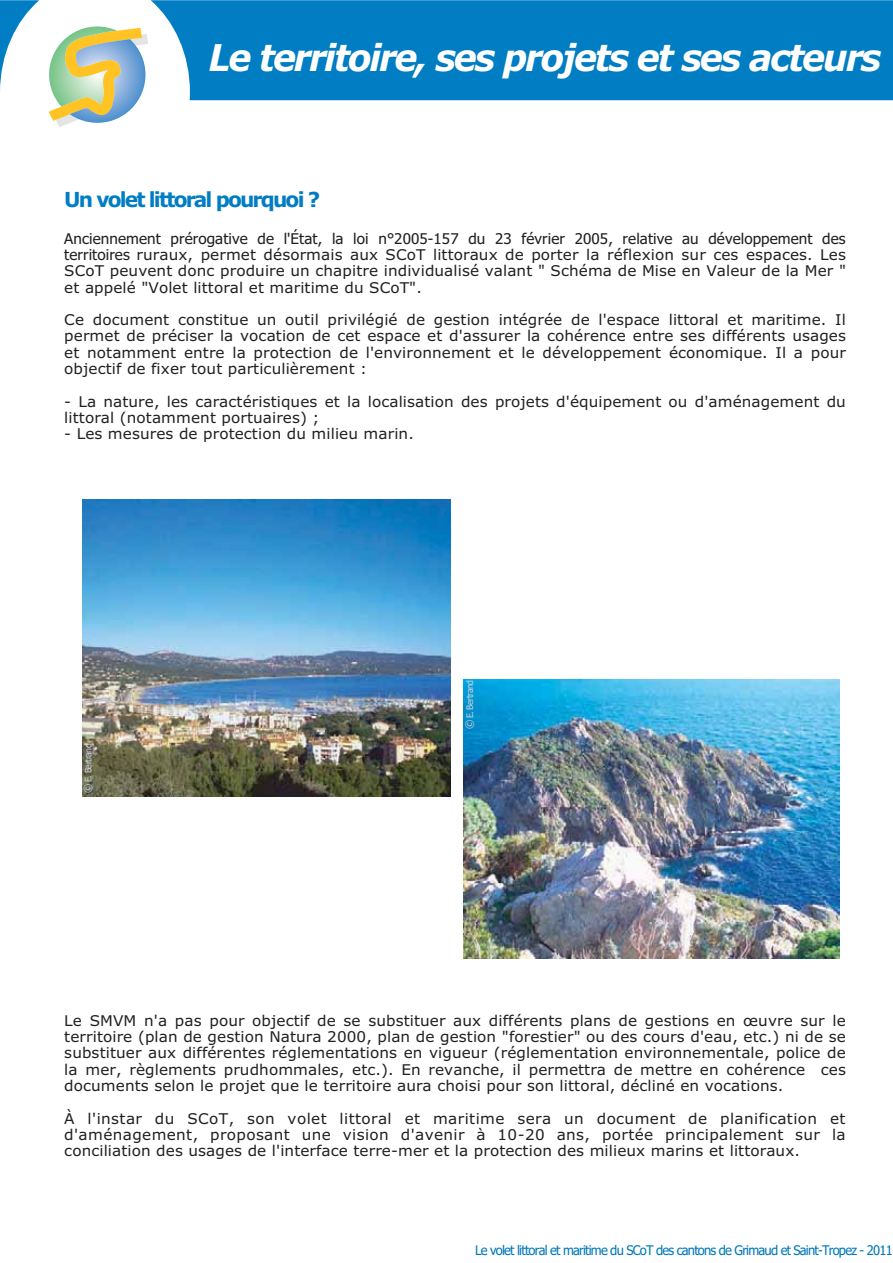
<style>
.page{position:relative;width:893px;height:1263px;background:#fff}
.page>*{position:absolute;margin:0;border:0;box-sizing:border-box;transform-origin:0 0}
.t1{font:italic 700 37.05px "Verdana";letter-spacing:-.06em;color:#fff;scale:.94 1}
.t2{font:700 20.7px "Verdana";letter-spacing:-.09em;color:#007dc3}
.t3{font:14.85px/16.4px "Verdana";letter-spacing:.005em;color:#231f20;text-align:justify}
.t4{font:14.85px "Tahoma";letter-spacing:.005em;color:#231f20}
.t5{font:13.35px "Tahoma";letter-spacing:-.06em;color:#0078b9}
.t6{font:9px "Tahoma";letter-spacing:-.06em;color:#cbd3da}
.s1{font-family:"Tahoma"}
.s2{font-size:10.5px;color:#cbd1d9}
</style>
<div class="page">
<svg style="left:0;top:0;width:39px;height:90px"></svg>
<div style="left:151px;top:0;width:742px;height:100px;background:#007dc3"></div>
<svg style="left:48px;top:26px;width:100px;height:101px"></svg>
<img style="left:464px;top:680px;width:375px;height:278px">
<img style="left:83px;top:500px;width:368px;height:297px">
<h1 class="t1" style="left:209px;top:43px;width:717px">Le territoire, ses projets et ses acteurs</h1>
<h2 class="t2" style="left:64px;top:192px;width:257px">Un volet littoral pourquoi ?</h2>
<p class="t4" style="left:64px;top:232px;width:783px">Anciennement prérogative de l'État, la loi n°2005-157 du 23 février 2005, relative au développement des</p>
<p class="t3" style="left:64px;top:248px;width:783px"><span class="s1">territoires</span> ruraux, permet désormais aux SCoT littoraux de porter la réflexion sur ces espaces. Les SCoT peuvent donc produire un chapitre individualisé valant " Schéma de Mise en Valeur de la Mer " et appelé "Volet littoral et maritime du SCoT".</p>
<p class="t3" style="left:64px;top:313px;width:783px">Ce document constitue un outil privilégié de gestion intégrée de l'espace littoral et maritime. Il permet de préciser la vocation de cet espace et d'assurer la cohérence entre ses différents usages et notamment entre la protection de l'environnement et le développement économique. Il a pour objectif de fixer tout particulièrement :</p>
<p class="t3" style="left:64px;top:394px;width:783px">- La nature, les caractéristiques et la localisation des projets d'équipement ou d'aménagement du littoral (notamment portuaires) ;</p>
<p class="t3" style="left:64px;top:427px;width:351px">- Les mesures de protection du milieu marin.</p>
<p class="t6" style="left:85px;top:793px;width:51px;rotate:-90deg"><span class="s2">©</span> E. Bertrand</p>
<p class="t6" style="left:466px;top:729px;width:51px;rotate:-90deg"><span class="s2">©</span> E. Bertrand</p>
<p class="t3" style="left:64px;top:1014px;width:783px">Le SMVM n'a pas pour objectif de se substituer aux différents plans de gestions en œuvre sur le territoire (plan de gestion Natura 2000, plan de gestion "forestier" ou des cours d'eau, etc.) ni de se substituer aux différentes réglementations en vigueur (réglementation environnementale, police de la mer, règlements prudhommales, etc.). En revanche, il permettra de mettre en cohérence ces documents selon le projet que le territoire aura choisi pour son littoral, décliné en vocations.</p>
<p class="t3" style="left:64px;top:1111px;width:783px">À l'instar du SCoT, son volet littoral et maritime sera un document de planification et d'aménagement, proposant une vision d'avenir à 10-20 ans, portée principalement sur la conciliation des usages de l'interface terre-mer et la protection des milieux marins et littoraux.</p>
<p class="t5" style="left:475px;top:1245px;width:419px">Le volet littoral et maritime du SCoT des cantons de Grimaud et Saint-Tropez - 2011</p>
</div>
